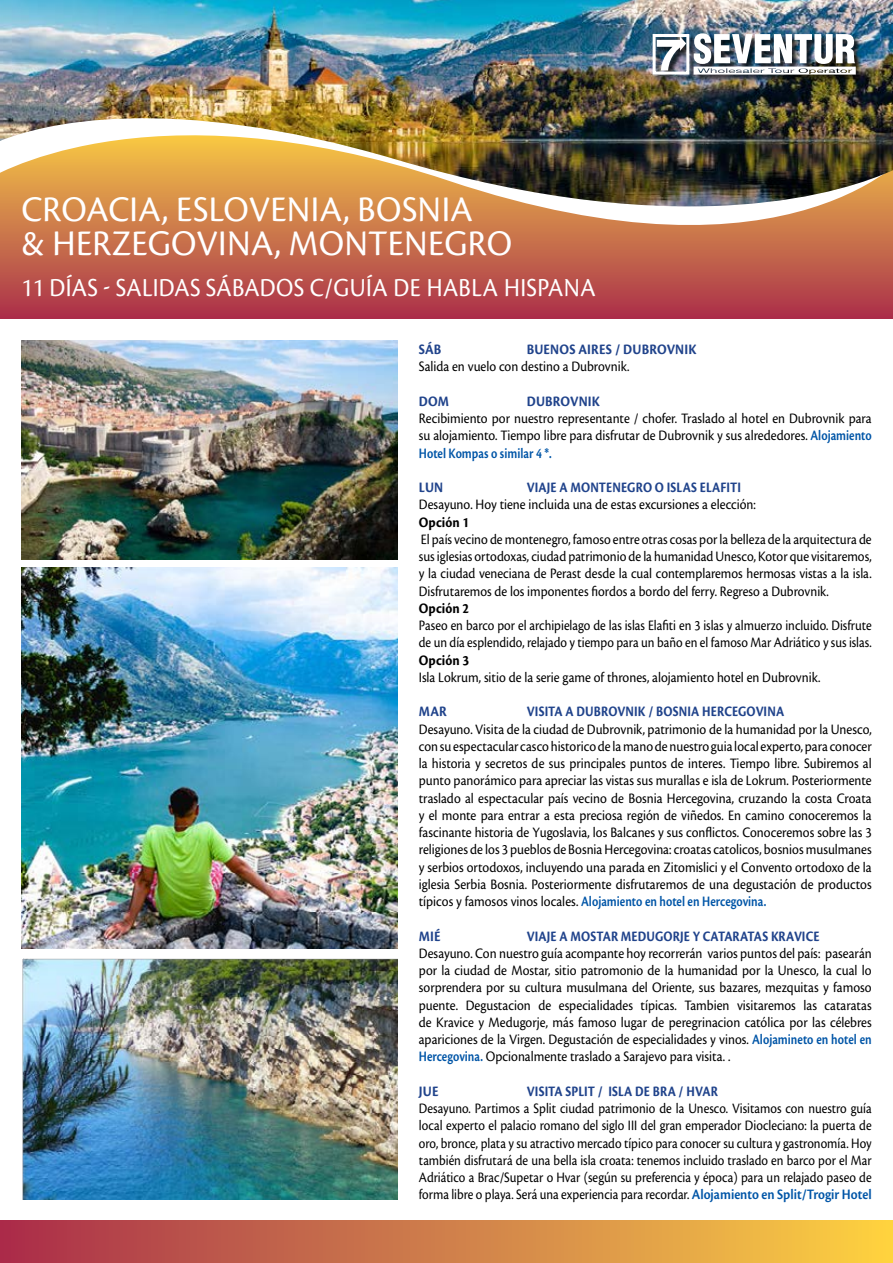
<style>
.page{position:relative;width:893px;height:1263px;background:#fff}
.page>*{position:absolute;margin:0;border:0;box-sizing:border-box;transform-origin:0 0}
.t1{font:37.5px "Cronos Pro";letter-spacing:.01em;color:#fff;scale:.95 1}
.t2{font:27px "Cronos Pro";letter-spacing:.015em;color:#fff;scale:.9 1}
.t3{font:15px/17.2px "Cronos Pro";color:#000;text-align:justify;scale:.9 1}
.t4{font:15px/17.2px "Cronos Pro";color:#000;scale:.87 1}
.t5{font:15px/17.2px "Cronos Pro";color:#000;text-align:justify;scale:.89 1}
.t6{font:700 15px "Cronos Pro";letter-spacing:.01em;color:#20438b;scale:.85 1}
.t7{font:700 15px "Cronos Pro";letter-spacing:.01em;color:#20438b;scale:.9 1}
.t8{font:700 15px "Cronos Pro";letter-spacing:.005em;color:#000;scale:.9 1}
.s1{font-weight:600;color:#0055a7}
</style>
<div class="page">
<div style="left:0;top:125px;width:893px;height:194px;background:#b03849"></div>
<svg style="left:0;top:208px;width:893px;height:88px;background:#c56c51"></svg>
<img style="left:0;top:0;width:893px;height:208px">
<div style="left:0;top:1220px;width:893px;height:43px;background:linear-gradient(to right,#a82e4d,#fbd144)"></div>
<img style="left:21px;top:340px;width:377px;height:219px">
<img style="left:22px;top:959px;width:376px;height:240px">
<div style="left:653px;top:34px;width:211px;height:49px;background:#000;opacity:.77"></div>
<div style="left:653px;top:34px;width:36px;height:41px;border:3px solid #fff"></div>
<svg style="left:657px;top:37px;width:29px;height:33px"></svg>
<img style="left:694px;top:33px;width:162px;height:42px">
<img style="left:21px;top:568px;width:377px;height:380px">
<p class="t1" style="left:21px;top:187px;width:477px">CROACIA, ESLOVENIA, BOSNIA</p>
<p class="t1" style="left:21px;top:222px;width:518px">&amp; HERZEGOVINA, MONTENEGRO</p>
<p class="t2" style="left:21px;top:272px;width:640px">11 DÍAS - SALIDAS SÁBADOS C/GUÍA DE HABLA HISPANA</p>
<p class="t7" style="left:419px;top:341px;width:27px">SÁB</p>
<p class="t7" style="left:527px;top:341px;width:190px">BUENOS AIRES / DUBROVNIK</p>
<p class="t3" style="left:419px;top:358px;width:236px">Salida en vuelo con destino a Dubrovnik.</p>
<p class="t7" style="left:419px;top:392px;width:35px">DOM</p>
<p class="t7" style="left:527px;top:392px;width:83px">DUBROVNIK</p>
<p class="t3" style="left:419px;top:410px;width:505px">Recibimiento por nuestro representante / chofer. Traslado al hotel en Dubrovnik para su alojamiento. Tiempo libre para disfrutar de Dubrovnik y sus alrededores. <span class="s1">Alojamiento Hotel Kompas o similar 4 *.</span></p>
<p class="t7" style="left:419px;top:479px;width:29px">LUN</p>
<p class="t6" style="left:527px;top:479px;width:253px">VIAJE A MONTENEGRO O ISLAS ELAFITI</p>
<p class="t3" style="left:419px;top:496px;width:376px">Desayuno. Hoy tiene incluida una de estas excursiones a elección:</p>
<p class="t8" style="left:419px;top:513px;width:57px">Opción 1</p>
<p class="t5" style="left:419px;top:530px;width:510px">El país vecino de montenegro, famoso entre otras cosas por la belleza de la arquitectura de sus iglesias ortodoxas, ciudad patrimonio de la humanidad Unesco, Kotor que visitaremos, y la ciudad veneciana de Perast desde la cual contemplaremos hermosas vistas a la isla.<br>Disfrutaremos de los imponentes fiordos a bordo del ferry. Regreso a Dubrovnik.</p>
<p class="t8" style="left:419px;top:599px;width:57px">Opción 2</p>
<p class="t4" style="left:419px;top:617px;width:522px">Paseo en barco por el archipielago de las islas Elafiti en 3 islas y almuerzo incluido. Disfrute de un día esplendido, relajado y tiempo para un baño en el famoso Mar Adriático y sus islas.</p>
<p class="t8" style="left:419px;top:651px;width:57px">Opción 3</p>
<p class="t3" style="left:419px;top:668px;width:448px">Isla Lokrum, sitio de la serie game of thrones, alojamiento hotel en Dubrovnik.</p>
<p class="t7" style="left:419px;top:703px;width:32px">MAR</p>
<p class="t6" style="left:527px;top:703px;width:304px">VISITA A DUBROVNIK / BOSNIA HERCEGOVINA</p>
<p class="t3" style="left:419px;top:720px;width:505px">Desayuno. Visita de la ciudad de Dubrovnik, patrimonio de la humanidad por la Unesco, con su espectacular casco historico de la mano de nuestro guia local experto, para conocer la historia y secretos de sus principales puntos de interes. Tiempo libre. Subiremos al punto panorámico para apreciar las vistas sus murallas e isla de Lokrum. Posteriormente traslado al espectacular país vecino de Bosnia Hercegovina, cruzando la costa Croata y el monte para entrar a esta preciosa región de viñedos. En camino conoceremos la fascinante historia de Yugoslavia, los Balcanes y sus conflictos. Conoceremos sobre las 3 religiones de los 3 pueblos de Bosnia Hercegovina: croatas catolicos, bosnios musulmanes y serbios ortodoxos, incluyendo una parada en Zitomislici y el Convento ortodoxo de la iglesia Serbia Bosnia. Posteriormente disfrutaremos de una degustación de productos típicos y famosos vinos locales. <span class="s1">Alojamiento en hotel en Hercegovina.</span></p>
<p class="t7" style="left:419px;top:927px;width:26px">MIÉ</p>
<p class="t6" style="left:527px;top:927px;width:346px">VIAJE A MOSTAR MEDUGORJE Y CATARATAS KRAVICE</p>
<p class="t3" style="left:419px;top:944px;width:505px">Desayuno. Con nuestro guía acompante hoy recorrerán varios puntos del país: pasearán por la ciudad de Mostar, sitio patromonio de la humanidad por la Unesco, la cual lo sorprendera por su cultura musulmana del Oriente, sus bazares, mezquitas y famoso puente. Degustacion de especialidades típicas. Tambien visitaremos las cataratas de Kravice y Medugorje, más famoso lugar de peregrinacion católica por las célebres apariciones de la Virgen. Degustación de especialidades y vinos. <span class="s1">Alojamineto en hotel en Hercegovina.</span> Opcionalmente traslado a Sarajevo para visita. .</p>
<p class="t7" style="left:419px;top:1082px;width:23px">JUE</p>
<p class="t6" style="left:527px;top:1082px;width:226px">VISITA SPLIT / ISLA DE BRA / HVAR</p>
<p class="t4" style="left:419px;top:1100px;width:522px;text-align:justify">Desayuno. Partimos a Split ciudad patrimonio de la Unesco. Visitamos con nuestro guía local experto el palacio romano del siglo III del gran emperador Diocleciano: la puerta de oro, bronce, plata y su atractivo mercado típico para conocer su cultura y gastronomía. Hoy también disfrutará de una bella isla croata: tenemos incluido traslado en barco por el Mar Adriático a Brac/Supetar o Hvar (según su preferencia y época) para un relajado paseo de forma libre o playa. Será una experiencia para recordar. <span class="s1">Alojamiento en Split/Trogir Hotel</span></p>
</div>
